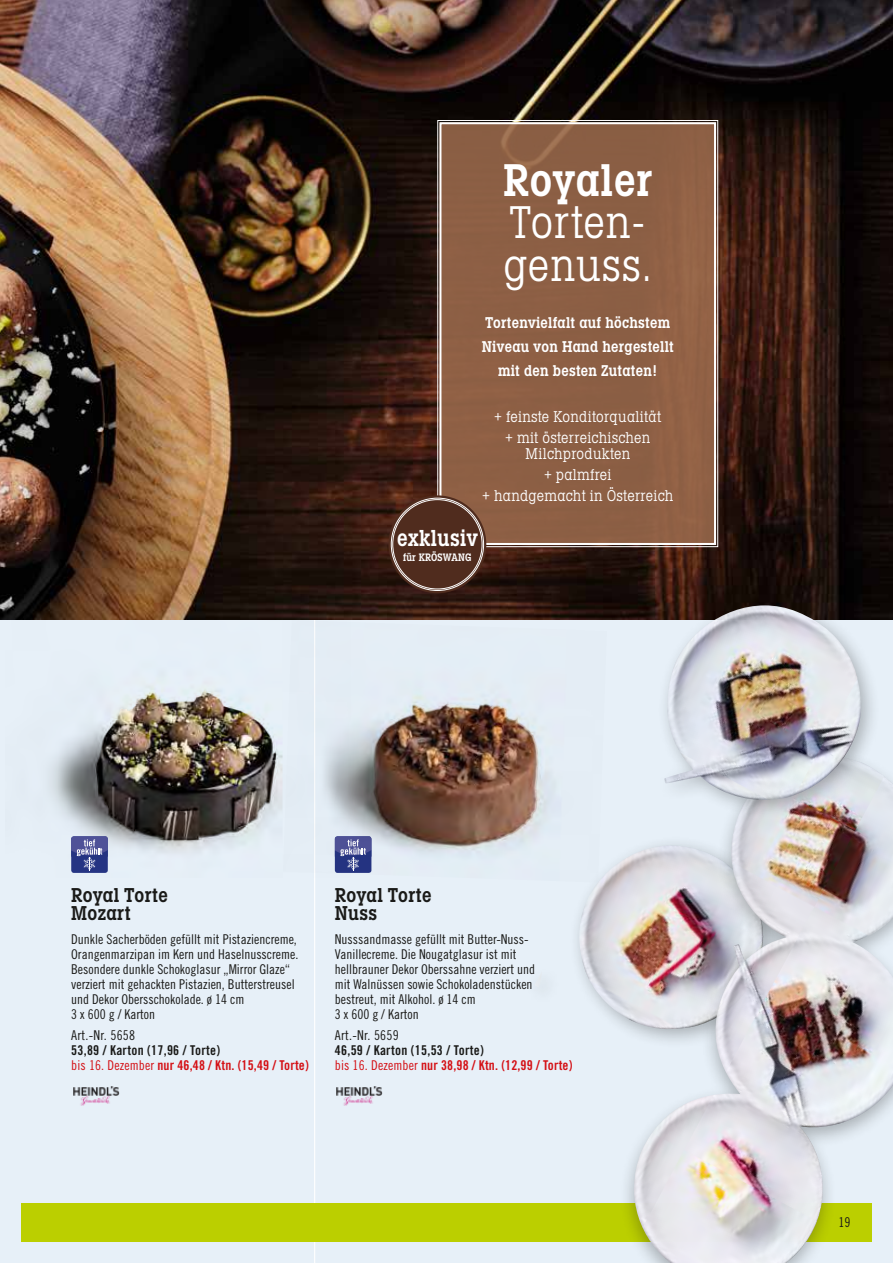
<style>
.page{position:relative;width:893px;height:1263px;background:#e7f0f8}
.page>*{position:absolute;margin:0;border:0;box-sizing:border-box;transform-origin:0 0}
.t1{font:condensed 44.55px/42.6px "Lubalin Graph Std";letter-spacing:.02em;color:#fff}
.t2{font:600 condensed 44.55px "Lubalin Graph Std";letter-spacing:.02em;color:#fff}
.t3{font:600 condensed 22.5px "Lubalin Graph Std";letter-spacing:.02em;color:#fff}
.t4{font:600 condensed 19.5px/18px "Lubalin Graph Std";letter-spacing:.02em;color:#1a1a18}
.t5{font:condensed 15.15px/21px "Lubalin Graph Std";letter-spacing:.02em;color:#fff;text-align:center}
.t6{font:600 condensed 15.15px/24.3px "Lubalin Graph Std";letter-spacing:.02em;color:#fff;text-align:center}
.t7{font:13.5px/15px "Trade Gothic LT Std Cn 18";color:#1a1a18}
.t8{font:13.5px/15px "Trade Gothic LT Std Bd Cn 20";letter-spacing:.01em;color:#d40f14}
.t9{font:13.5px "Trade Gothic LT Std Cn 18";letter-spacing:.02em;color:#1a1a18}
.t10{font:600 condensed 10.5px "Lubalin Graph Std";letter-spacing:.02em;color:#fff}
.s1{color:#1a1a18}
.s2{font-family:"Trade Gothic LT Std Cn 18"}
</style>
<div class="page">
<hr style="left:314px;top:106px;width:1px;height:1157px;background:#fff">
<hr style="left:578px;top:106px;width:1px;height:1157px;background:#fff">
<div style="left:21px;top:1203px;width:851px;height:39px;background:#bbcf00"></div>
<img style="left:0;top:0;width:893px;height:619px">
<img style="left:6px;top:613px;width:345px;height:240px">
<img style="left:96px;top:691px;width:108px;height:149px">
<div style="left:71px;top:836px;width:37px;height:37px;background:#253483;border-radius:3px"></div>
<img style="left:71px;top:836px;width:37px;height:19px">
<svg style="left:77px;top:839px;width:25px;height:31px"></svg>
<div style="left:438px;top:121px;width:279px;height:425px;background:#8d5f44"></div>
<img style="left:283px;top:620px;width:296px;height:253px">
<img style="left:375px;top:704px;width:131px;height:141px">
<div style="left:526px;top:835px;width:257px;height:214px;background:#e7f0f8"></div>
<img style="left:539px;top:863px;width:79px;height:159px">
<div style="left:618px;top:747px;width:275px;height:516px;background:#1a1a18;opacity:.3"></div>
<img style="left:623px;top:756px;width:270px;height:507px">
<div style="left:656px;top:595px;width:225px;height:224px;background:#1a1a18;opacity:.3"></div>
<img style="left:661px;top:605px;width:202px;height:203px">
<div style="left:388px;top:495px;width:98px;height:98px;background:#502c1e;border-radius:50%"></div>
<img style="left:73px;top:1086px;width:47px;height:20px">
<img style="left:336px;top:1086px;width:47px;height:20px">
<h1 class="t2" style="left:503px;top:152px;width:150px">Royaler</h1>
<h1 class="t1" style="left:504px;top:201px;width:150px">Torten&shy;genuss.</h1>
<p class="t6" style="left:482px;top:310px;width:193px">Tortenvielfalt auf höchstem<br>Niveau von Hand hergestellt mit den besten Zutaten!</p>
<p class="t5" style="left:494px;top:406px;width:169px">+ feinste Konditorqualität + mit österreichischen</p>
<p class="t5" style="left:482px;top:443px;width:192px">Milchprodukten<br>+ palmfrei<br>+ handgemacht in Österreich</p>
<h2 class="t3" style="left:397px;top:524px;width:82px">exklusiv</h2>
<p class="t10" style="left:403px;top:550px;width:70px">für KRÖSWANG</p>
<h3 class="t4" style="left:71px;top:886px;width:98px">Royal Torte<br>Mozart</h3>
<p class="t7" style="left:71px;top:932px;width:229px">Dunkle Sacherböden gefüllt mit Pistaziencreme, Orangenmarzipan im Kern und Haselnusscreme.<br>Besondere dunkle Schokoglasur „Mirror Glaze“ verziert mit gehackten Pistazien, Butterstreusel und Dekor Obersschokolade. ø 14 cm<br>3 x 600 g / Karton</p>
<p class="t9" style="left:71px;top:1028px;width:65px">Art.-Nr. 5658</p>
<p class="t8" style="left:71px;top:1043px;width:239px"><span class="s1">53,89 / Karton (17,96 / Torte)<br></span><span class="s2">bis 16. Dezember</span> nur 46,48 / Ktn. (15,49 / Torte)</p>
<h3 class="t4" style="left:335px;top:886px;width:98px">Royal Torte<br>Nuss</h3>
<p class="t7" style="left:335px;top:932px;width:202px">Nusssandmasse gefüllt mit Butter-Nuss-Vanillecreme. Die Nougatglasur ist mit hellbrauner Dekor Oberssahne verziert und mit Walnüssen sowie Schokoladenstücken bestreut, mit Alkohol. ø 14 cm<br>3 x 600 g / Karton</p>
<p class="t9" style="left:335px;top:1028px;width:65px">Art.-Nr. 5659</p>
<p class="t8" style="left:335px;top:1043px;width:239px"><span class="s1">46,59 / Karton (15,53 / Torte)<br></span><span class="s2">bis 16. Dezember</span> nur 38,98 / Ktn. (12,99 / Torte)</p>
<p class="t7" style="left:838px;top:1214px;width:13px">19</p>
</div>
